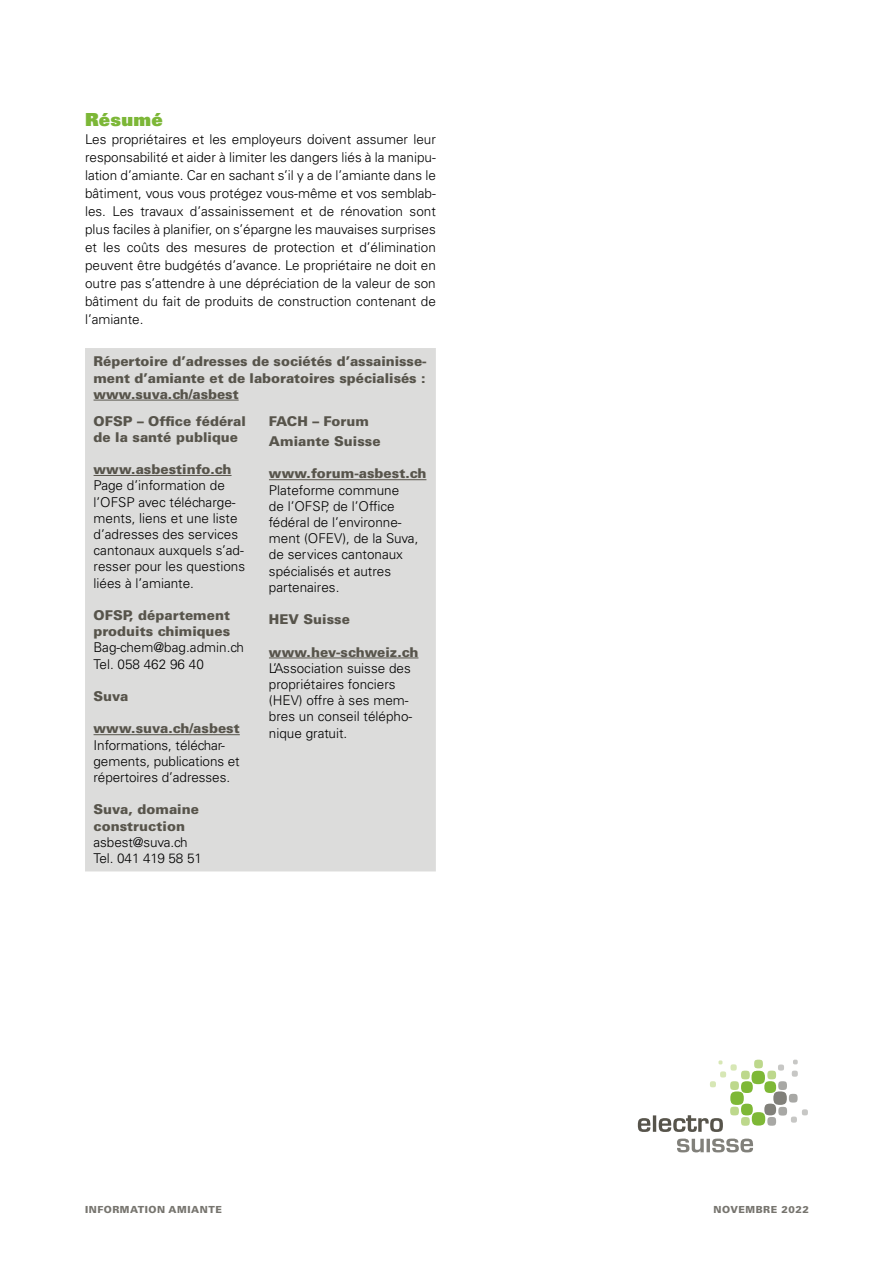
<style>
.page{position:relative;width:893px;height:1263px;background:#fff}
.page>*{position:absolute;margin:0;border:0;box-sizing:border-box;transform-origin:0 0}
.t1{font:18px "Univers LT Std X Black";letter-spacing:.015em;color:#7cb737}
.t2{font:300 13.5px/16.2px "Univers LT Std";color:#000}
.t3{font:900 13.5px/16.2px "Univers LT Std";color:#57544b}
.t4{font:900 9.75px "Univers LT Std";letter-spacing:.05em;color:#77756f}
</style>
<div class="page">
<div style="left:85px;top:348px;width:351px;height:523px;background:#dcdcdb"></div>
<hr style="left:94px;top:400px;width:145px;height:1px;background:#57544b">
<hr style="left:94px;top:475px;width:138px;height:1px;background:#57544b">
<hr style="left:94px;top:734px;width:146px;height:1px;background:#57544b">
<hr style="left:269px;top:479px;width:157px;height:1px;background:#57544b">
<hr style="left:269px;top:658px;width:149px;height:1px;background:#57544b">
<svg style="left:677px;top:1138px;width:76px;height:14px"></svg>
<svg style="left:638px;top:1060px;width:170px;height:72px"></svg>
<div style="left:773px;top:1091px;width:14px;height:14px;background:#81807a;border-radius:50%"></div>
<h1 class="t1" style="left:85px;top:108px;width:79px">Résumé</h1>
<p class="t2" style="left:85px;top:130px;width:352px;line-height:18px;text-align:justify">Les propriétaires et les employeurs doivent assumer leur responsabilité et aider à limiter les dangers liés à la manipu&shy;lation d’amiante. Car en sachant s’il y a de l’amiante dans le bâtiment, vous vous protégez vous-même et vos semblab&shy;les. Les travaux d’assainissement et de rénovation sont plus faciles à planifier, on s’épargne les mauvaises surprises et les coûts des mesures de protection et d’élimination peuvent être budgétés d’avance. Le propriétaire ne doit en outre pas s’attendre à une dépréciation de la valeur de son bâtiment du fait de produits de construction contenant de l’amiante.</p>
<p class="t3" style="left:94px;top:353px;width:335px;text-align:justify">Répertoire d’adresses de sociétés d’assainisse&shy;ment d’amiante et de laboratoires spécialisés : www.suva.ch/asbest</p>
<p class="t3" style="left:94px;top:412px;width:154px">OFSP – Office fédéral de la santé publique</p>
<p class="t3" style="left:94px;top:461px;width:139px">www.asbestinfo.ch</p>
<p class="t2" style="left:94px;top:477px;width:153px">Page d’information de l’OFSP avec télécharge&shy;ments, liens et une liste d’adresses des services cantonaux auxquels s’ad&shy;resser pour les questions liées à l’amiante.</p>
<p class="t3" style="left:94px;top:607px;width:138px">OFSP, département produits chimiques</p>
<p class="t2" style="left:94px;top:639px;width:152px">Bag-chem@bag.admin.ch<br>Tel. 058 462 96 40</p>
<p class="t3" style="left:94px;top:688px;width:36px">Suva</p>
<p class="t3" style="left:94px;top:720px;width:148px">www.suva.ch/asbest</p>
<p class="t2" style="left:94px;top:737px;width:148px">Informations, téléchar&shy;gements, publications et répertoires d’adresses.</p>
<p class="t3" style="left:94px;top:801px;width:107px">Suva, domaine construction</p>
<p class="t2" style="left:94px;top:834px;width:110px">asbest@suva.ch<br>Tel. 041 419 58 51</p>
<p class="t3" style="left:269px;top:410px;width:113px;line-height:20.4px">FACH – Forum<br>Amiante Suisse</p>
<p class="t3" style="left:269px;top:465px;width:159px">www.forum-asbest.ch</p>
<p class="t2" style="left:269px;top:482px;width:151px">Plateforme commune<br>de l’OFSP, de l’Office fédéral de l’environne&shy;ment (OFEV), de la Suva, de services cantonaux spécialisés et autres partenaires.</p>
<p class="t3" style="left:269px;top:611px;width:83px">HEV Suisse</p>
<p class="t3" style="left:269px;top:643px;width:151px">www.hev-schweiz.ch</p>
<p class="t2" style="left:269px;top:660px;width:145px">L’Association suisse des propriétaires fonciers (HEV) offre à ses mem&shy;bres un conseil télépho&shy;nique gratuit.</p>
<p class="t4" style="left:85px;top:1203px;width:138px">INFORMATION AMIANTE</p>
<p class="t4" style="left:714px;top:1203px;width:97px">NOVEMBRE 2022</p>
</div>
